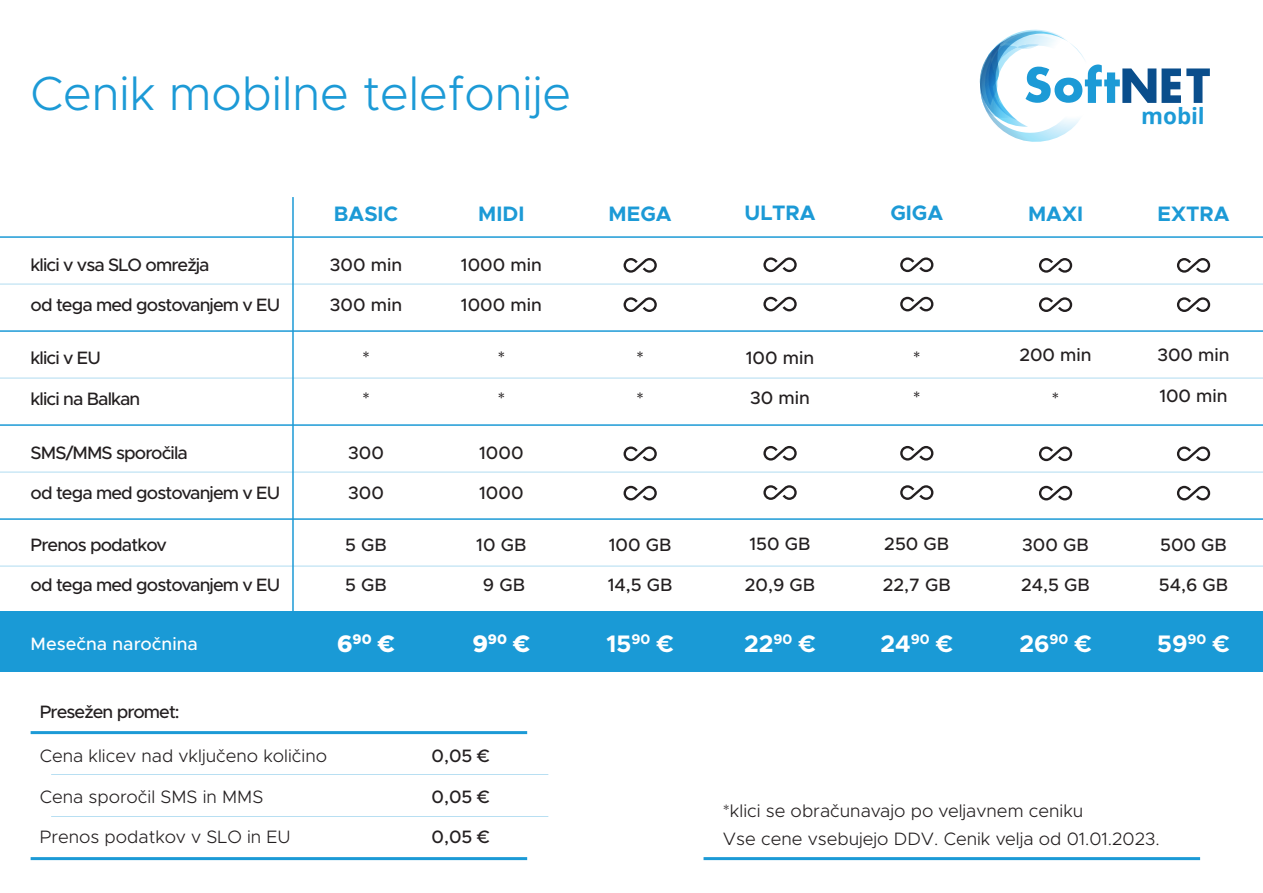
<style>
.page{position:relative;width:1263px;height:893px;background:#fff}
.page>*{position:absolute;margin:0;border:0;box-sizing:border-box;transform-origin:0 0}
.t1{font:300 48px "Metropolis";color:#1c9ad6}
.t2{font:700 24px "Metropolis";color:#fff}
.t3{font:800 24px "Metropolis";color:#fff}
.t4{font:700 22.35px "Open Sans";letter-spacing:-.01em;color:#1c9ad6}
.t5{font:700 21px "Metropolis";color:#1c9ad6}
.t6{font:500 18px "Metropolis";letter-spacing:-.05em;color:#231f20}
.t7{font:300 18px/28.5px "Metropolis";color:#231f20}
.t8{font:500 18px "Metropolis";color:#fff}
</style>
<div class="page">
<hr style="left:0;top:236px;width:1263px;height:2px;background:#1c9ad6">
<hr style="left:0;top:330px;width:1263px;height:2px;background:#1c9ad6">
<hr style="left:0;top:284px;width:1263px;height:1px;background:#1c9ad6">
<hr style="left:0;top:378px;width:1263px;height:1px;background:#1c9ad6">
<hr style="left:0;top:424px;width:1263px;height:2px;background:#1c9ad6">
<hr style="left:0;top:518px;width:1263px;height:2px;background:#1c9ad6">
<hr style="left:0;top:472px;width:1263px;height:1px;background:#1c9ad6">
<hr style="left:0;top:566px;width:1263px;height:1px;background:#1c9ad6">
<hr style="left:51px;top:774px;width:497px;height:1px;background:#1c9ad6">
<hr style="left:51px;top:816px;width:497px;height:1px;background:#1c9ad6">
<hr style="left:292px;top:197px;width:2px;height:415px;background:#1c9ad6">
<div style="left:0;top:611px;width:1263px;height:61px;background:#1a9ad6"></div>
<svg style="left:617px;top:236px;width:160px;height:331px"></svg>
<svg style="left:779px;top:236px;width:159px;height:331px"></svg>
<svg style="left:940px;top:236px;width:160px;height:331px"></svg>
<svg style="left:1102px;top:236px;width:160px;height:331px"></svg>
<svg style="left:293px;top:197px;width:160px;height:414px"></svg>
<svg style="left:455px;top:236px;width:160px;height:331px"></svg>
<svg style="left:979px;top:30px;width:231px;height:112px"></svg>
<hr style="left:31px;top:731px;width:496px;height:3px;background:#1c9ad6">
<hr style="left:703px;top:857px;width:497px;height:3px;background:#1c9ad6">
<hr style="left:31px;top:857px;width:496px;height:3px;background:#1c9ad6">
<svg style="left:623px;top:258px;width:34px;height:15px"></svg>
<svg style="left:623px;top:297px;width:34px;height:15px"></svg>
<svg style="left:623px;top:446px;width:34px;height:15px"></svg>
<svg style="left:623px;top:486px;width:34px;height:14px"></svg>
<svg style="left:900px;top:257px;width:33px;height:15px"></svg>
<svg style="left:900px;top:297px;width:33px;height:14px"></svg>
<svg style="left:900px;top:446px;width:33px;height:15px"></svg>
<svg style="left:900px;top:485px;width:33px;height:15px"></svg>
<svg style="left:1039px;top:258px;width:33px;height:15px"></svg>
<svg style="left:1039px;top:297px;width:33px;height:15px"></svg>
<svg style="left:1039px;top:446px;width:33px;height:15px"></svg>
<svg style="left:1039px;top:486px;width:33px;height:14px"></svg>
<svg style="left:1177px;top:258px;width:33px;height:15px"></svg>
<svg style="left:1177px;top:297px;width:33px;height:15px"></svg>
<svg style="left:1177px;top:446px;width:33px;height:15px"></svg>
<svg style="left:1177px;top:486px;width:33px;height:14px"></svg>
<svg style="left:763px;top:257px;width:34px;height:15px"></svg>
<svg style="left:763px;top:297px;width:34px;height:14px"></svg>
<svg style="left:763px;top:446px;width:34px;height:15px"></svg>
<svg style="left:763px;top:485px;width:34px;height:15px"></svg>
<h1 class="t1" style="left:31px;top:64px;width:542px">Cenik mobilne telefonije</h1>
<p class="t6" style="left:31px;top:253px;width:181px">klici v vsa SLO omrežja</p>
<p class="t6" style="left:31px;top:294px;width:251px">od tega med gostovanjem v EU</p>
<p class="t6" style="left:31px;top:347px;width:72px">klici v EU</p>
<p class="t6" style="left:31px;top:387px;width:111px">klici na Balkan</p>
<p class="t6" style="left:31px;top:441px;width:159px">SMS/MMS sporočila</p>
<p class="t6" style="left:31px;top:482px;width:251px">od tega med gostovanjem v EU</p>
<p class="t6" style="left:31px;top:533px;width:138px">Prenos podatkov</p>
<p class="t6" style="left:31px;top:574px;width:251px">od tega med gostovanjem v EU</p>
<p class="t8" style="left:31px;top:633px;width:169px">Mesečna naročnina</p>
<p class="t6" style="left:40px;top:700px;width:141px">Presežen promet:</p>
<p class="t5" style="left:334px;top:200px;width:66px">BASIC</p>
<p class="t6" style="left:330px;top:253px;width:74px">300 min</p>
<p class="t6" style="left:330px;top:294px;width:74px">300 min</p>
<p class="t6" style="left:362px;top:347px;width:9px">*</p>
<p class="t6" style="left:362px;top:387px;width:9px">*</p>
<p class="t6" style="left:348px;top:441px;width:37px">300</p>
<p class="t6" style="left:348px;top:482px;width:37px">300</p>
<p class="t6" style="left:345px;top:533px;width:43px">5 GB</p>
<p class="t6" style="left:345px;top:574px;width:43px">5 GB</p>
<h2 class="t3" style="left:337px;top:628px;width:60px">6<sup>90</sup> €</h2>
<p class="t7" style="left:40px;top:742px;width:289px">Cena klicev nad vključeno količino</p>
<p class="t7" style="left:40px;top:782px;width:225px">Cena sporočil SMS in MMS</p>
<p class="t7" style="left:40px;top:823px;width:252px">Prenos podatkov v SLO in EU</p>
<p class="t5" style="left:478px;top:200px;width:48px">MIDI</p>
<p class="t6" style="left:461px;top:253px;width:82px">1000 min</p>
<p class="t6" style="left:461px;top:294px;width:82px">1000 min</p>
<p class="t6" style="left:498px;top:347px;width:9px">*</p>
<p class="t6" style="left:498px;top:387px;width:9px">*</p>
<p class="t6" style="left:479px;top:441px;width:46px">1000</p>
<p class="t6" style="left:479px;top:482px;width:46px">1000</p>
<p class="t6" style="left:476px;top:533px;width:52px">10 GB</p>
<p class="t6" style="left:483px;top:574px;width:44px">9 GB</p>
<h2 class="t3" style="left:472px;top:628px;width:60px">9<sup>90</sup> €</h2>
<p class="t6" style="left:432px;top:745px;width:60px">0,05 €</p>
<p class="t6" style="left:432px;top:785px;width:60px">0,05 €</p>
<p class="t6" style="left:432px;top:826px;width:60px">0,05 €</p>
<p class="t5" style="left:609px;top:200px;width:65px">MEGA</p>
<p class="t6" style="left:636px;top:347px;width:9px">*</p>
<p class="t6" style="left:636px;top:387px;width:9px">*</p>
<p class="t6" style="left:609px;top:533px;width:64px">100 GB</p>
<p class="t6" style="left:608px;top:574px;width:66px">14,5 GB</p>
<h2 class="t2" style="left:607px;top:629px;width:69px">15<sup>90</sup> €</h2>
<p class="t4" style="left:1141px;top:100px;width:65px">mobil</p>
<p class="t5" style="left:744px;top:199px;width:73px">ULTRA</p>
<p class="t5" style="left:890px;top:199px;width:55px">GIGA</p>
<p class="t5" style="left:1028px;top:200px;width:56px">MAXI</p>
<p class="t5" style="left:1158px;top:200px;width:73px">EXTRA</p>
<p class="t6" style="left:746px;top:346px;width:70px">100 min</p>
<p class="t6" style="left:750px;top:387px;width:61px">30 min</p>
<p class="t6" style="left:913px;top:346px;width:9px">*</p>
<p class="t6" style="left:913px;top:387px;width:9px">*</p>
<p class="t6" style="left:1019px;top:344px;width:74px">200 min</p>
<p class="t6" style="left:1052px;top:387px;width:9px">*</p>
<p class="t6" style="left:1157px;top:344px;width:74px">300 min</p>
<p class="t6" style="left:1159px;top:384px;width:70px">100 min</p>
<p class="t6" style="left:749px;top:533px;width:63px">150 GB</p>
<p class="t6" style="left:745px;top:573px;width:72px">20,9 GB</p>
<p class="t6" style="left:884px;top:533px;width:67px">250 GB</p>
<p class="t6" style="left:883px;top:573px;width:70px">22,7 GB</p>
<p class="t6" style="left:1022px;top:533px;width:68px">300 GB</p>
<p class="t6" style="left:1021px;top:574px;width:70px">24,5 GB</p>
<p class="t6" style="left:1160px;top:533px;width:68px">500 GB</p>
<p class="t6" style="left:1159px;top:574px;width:71px">54,6 GB</p>
<h2 class="t2" style="left:744px;top:628px;width:73px">22<sup>90</sup> €</h2>
<h2 class="t2" style="left:880px;top:628px;width:74px">24<sup>90</sup> €</h2>
<h2 class="t2" style="left:1019px;top:629px;width:74px">26<sup>90</sup> €</h2>
<h2 class="t2" style="left:1157px;top:629px;width:74px">59<sup>90</sup> €</h2>
<p class="t7" style="left:723px;top:796px;width:438px">*klici se obračunavajo po veljavnem ceniku<br>Vse cene vsebujejo DDV. Cenik velja od 01.01.2023.</p>
</div>
